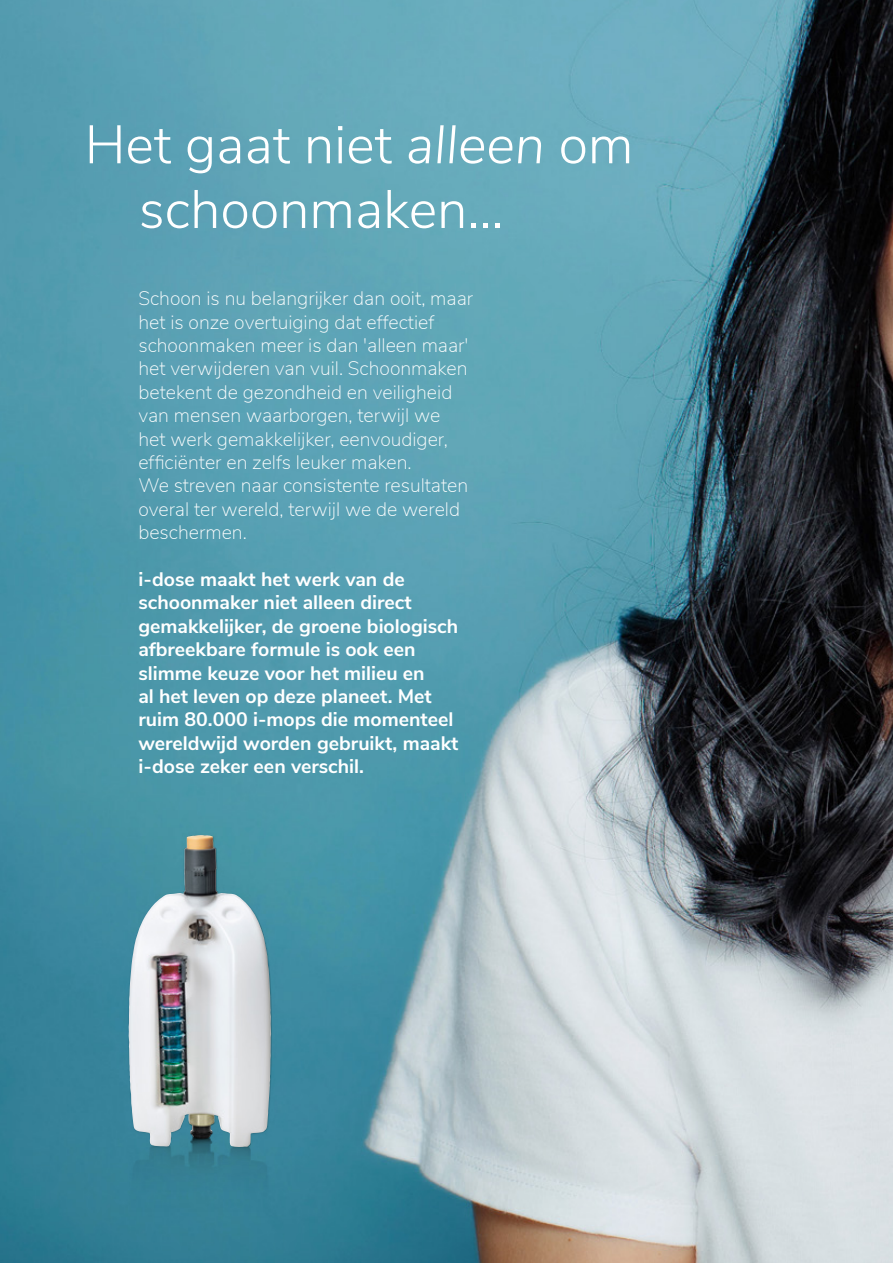
<style>
.page{position:relative;width:893px;height:1263px;background:#fff}
.page>*{position:absolute;margin:0;border:0;box-sizing:border-box;transform-origin:0 0}
.t1{font:300 53.85px/64.7px "Nunito Sans";color:#fff}
.t2{font:200 19.5px/23.4px "Nunito Sans";color:#fff}
.t3{font:700 19.5px/23.4px "Nunito Sans";color:#fff}
.s1{font-style:italic}
</style>
<div class="page">
<img style="left:0;top:0;width:893px;height:1263px">
<img style="left:70px;top:809px;width:272px;height:402px">
<img style="left:129px;top:836px;width:142px;height:311px">
<h1 class="t1" style="left:139px;top:109px;width:496px;text-indent:-54px">Het gaat niet <span class="s1">alleen</span> om schoonmaken...</h1>
<p class="t2" style="left:138px;top:286px;width:336px">Schoon is nu belangrijker dan ooit, maar het is onze overtuiging dat effectief schoonmaken meer is dan 'alleen maar' het verwijderen van vuil. Schoonmaken betekent de gezondheid en veiligheid van mensen waarborgen, terwijl we<br>het werk gemakkelijker, eenvoudiger, efficiënter en zelfs leuker maken.<br>We streven naar consistente resultaten overal ter wereld, terwijl we de wereld beschermen.</p>
<p class="t3" style="left:138px;top:566px;width:321px">i-dose maakt het werk van de schoonmaker niet alleen direct gemakkelijker, de groene biologisch afbreekbare formule is ook een slimme keuze voor het milieu en<br>al het leven op deze planeet. Met ruim 80.000 i-mops die momenteel wereldwijd worden gebruikt, maakt i-dose zeker een verschil.</p>
</div>
